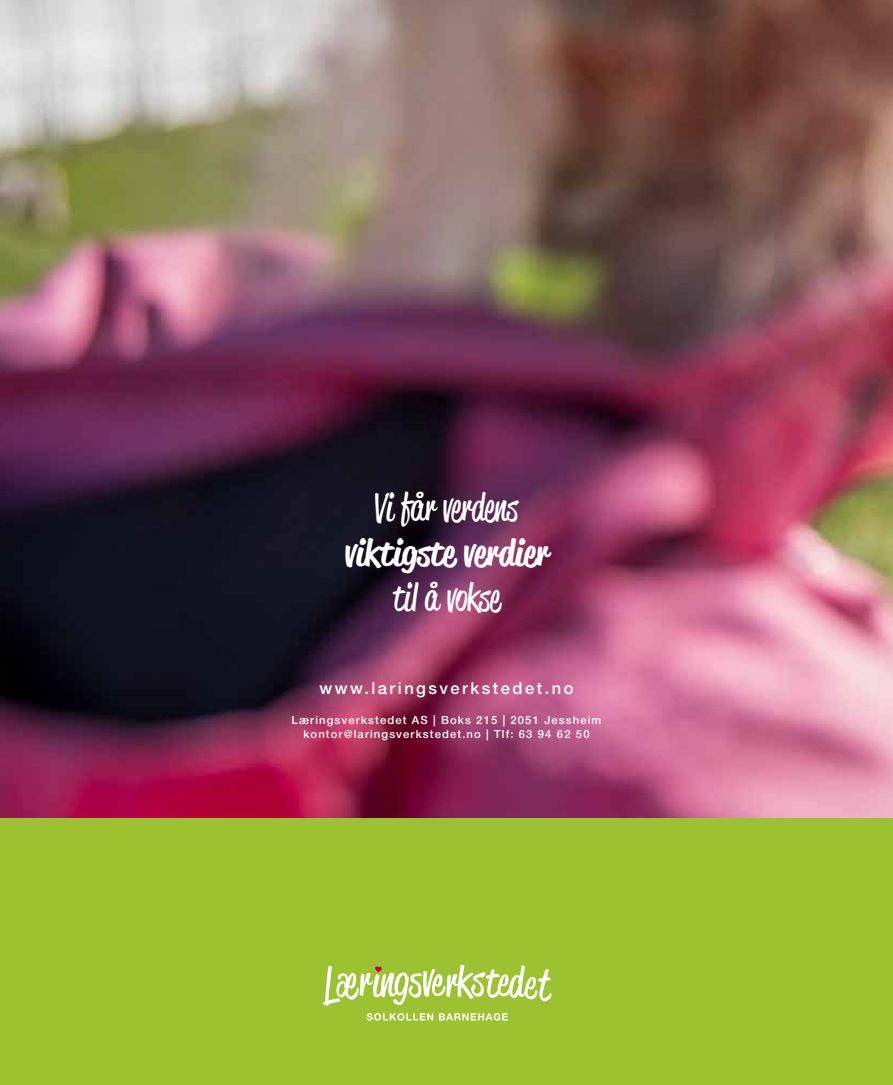
<style>
.page{position:relative;width:893px;height:1085px;background:#fff}
.page>*{position:absolute;margin:0;border:0;box-sizing:border-box;transform-origin:0 0}
.t1{font:37.5px "Reklame Script";color:#fff}
.t2{font:500 36px "Reklame Script";color:#fff}
.t3{font:500 16.5px "Helvetica Neue LT Std";letter-spacing:.15em;color:#fff}
.t4{font:500 11.25px/13.5px "Helvetica Neue LT Std";letter-spacing:.1em;color:#fff;text-align:center}
</style>
<div class="page">
<img style="left:0;top:0;width:893px;height:818px">
<div style="left:0;top:818px;width:893px;height:266px;background:#9cc232"></div>
<svg style="left:323px;top:964px;width:229px;height:42px"></svg>
<svg style="left:367px;top:1013px;width:66px;height:7px"></svg>
<svg style="left:439px;top:1013px;width:69px;height:7px"></svg>
<h1 class="t1" style="left:375px;top:482px;width:144px">Vi får verdens</h1>
<h2 class="t2" style="left:345px;top:528px;width:205px">viktigste verdier</h2>
<h1 class="t1" style="left:393px;top:572px;width:109px">til å vokse</h1>
<h3 class="t3" style="left:319px;top:678px;width:256px">www.laringsverkstedet.no</h3>
<p class="t4" style="left:292px;top:713px;width:311px">Læringsverkstedet AS | Boks 215 | 2051 Jessheim kontor@laringsverkstedet.no | Tlf: 63 94 62 50</p>
</div>
